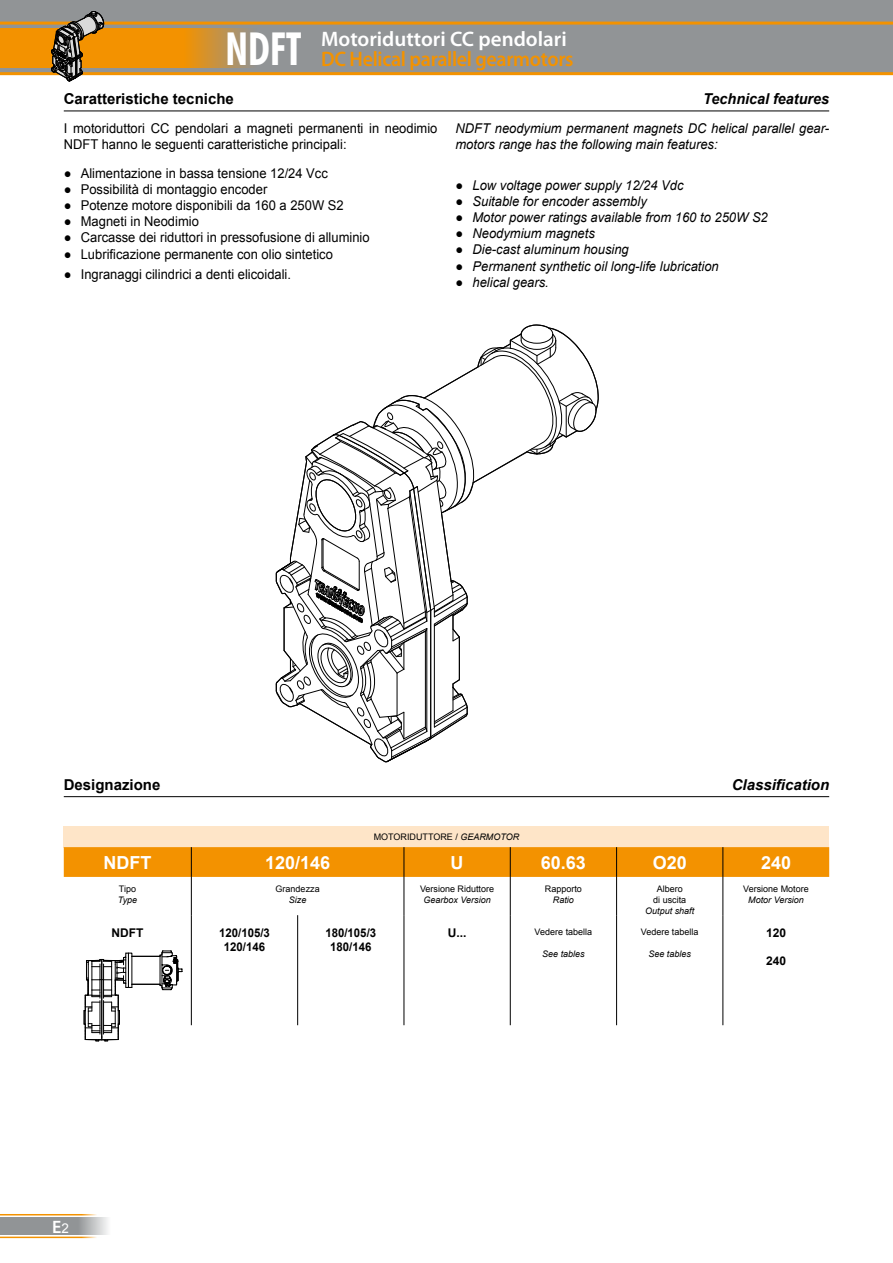
<style>
.page{position:relative;width:893px;height:1263px;background:#fff}
.page>*{position:absolute;margin:0;border:0;box-sizing:border-box;transform-origin:0 0}
.t1{font:600 21px/19.5px "Myriad Pro";letter-spacing:-.015em;color:#f39200;scale:.95 1}
.t2{font:700 18px "Arial";color:#fff}
.t3{font:600 18px "Myriad Pro";color:#fff}
.t4{font:700 15px "Arial";color:#000}
.t5{font:italic 700 15px "Arial";color:#000;scale:.96 1}
.t6{font:italic 700 15px "Arial";color:#000}
.t7{font:13.5px/16.2px "Arial";color:#000;scale:.96 1}
.t8{font:italic 13.5px/16.2px "Arial";color:#000;scale:.96 1}
.t9{font:700 12px/14.4px "Arial";color:#000;text-align:center;scale:.95 1}
.t10{font:700 12px "Arial";color:#000}
.t11{font:9px/10.8px "Arial";color:#000;text-align:center}
.t12{font:italic 9px "Arial";color:#000}
.s1{color:#fff}
.s2{font-family:"Futura BT";font-weight:700;font-stretch:condensed;font-size:45.3px;color:#fff}
.s3{font-style:normal}
.s4{font-style:italic}
.s5{font-family:"Arial";font-weight:400;font-size:13.5px}
</style>
<div class="page">
<hr style="left:0;top:1236px;width:102px;height:2px;background:#f39200">
<hr style="left:0;top:1214px;width:102px;height:1px;background:#f39200">
<svg style="left:0;top:1217px;width:108px;height:18px;background:#9ea1a3"></svg>
<div style="left:0;top:0;width:893px;height:74px;background:#919496"></div>
<hr style="left:0;top:72px;width:893px;height:3px;background:#f39200">
<hr style="left:0;top:22px;width:893px;height:3px;background:#f39200">
<svg style="left:0;top:28px;width:252px;height:40px;background:#e39217"></svg>
<svg style="left:51px;top:11px;width:53px;height:71px"></svg>
<hr style="left:64px;top:111px;width:765px;height:1px;background:#000">
<svg style="left:276px;top:325px;width:323px;height:437px"></svg>
<hr style="left:64px;top:796px;width:765px;height:1px;background:#000">
<div style="left:64px;top:826px;width:765px;height:21px;background:#fee5c8"></div>
<div style="left:64px;top:847px;width:765px;height:30px;background:#f39200"></div>
<hr style="left:191px;top:847px;width:1px;height:30px;background:#000">
<hr style="left:404px;top:847px;width:1px;height:30px;background:#000">
<hr style="left:510px;top:847px;width:1px;height:30px;background:#000">
<hr style="left:191px;top:877px;width:1px;height:38px;background:#000">
<hr style="left:404px;top:877px;width:1px;height:38px;background:#000">
<hr style="left:510px;top:877px;width:1px;height:38px;background:#000">
<hr style="left:191px;top:915px;width:1px;height:110px;background:#000">
<hr style="left:297px;top:915px;width:1px;height:110px;background:#000">
<hr style="left:404px;top:915px;width:1px;height:110px;background:#000">
<hr style="left:510px;top:915px;width:1px;height:110px;background:#000">
<hr style="left:616px;top:847px;width:1px;height:30px;background:#000">
<hr style="left:723px;top:847px;width:1px;height:30px;background:#000">
<hr style="left:616px;top:877px;width:1px;height:38px;background:#000">
<hr style="left:723px;top:877px;width:1px;height:38px;background:#000">
<hr style="left:616px;top:915px;width:1px;height:110px;background:#000">
<hr style="left:723px;top:915px;width:1px;height:110px;background:#000">
<svg style="left:84px;top:950px;width:98px;height:91px"></svg>
<h1 class="t1" style="left:226px;top:29px;width:368px;text-indent:95px"><span class="s1">Motoriduttori CC pendolari<br></span><span class="s2">NDFT</span> DC Helical parallel gearmotors</h1>
<p class="t4" style="left:64px;top:89px;width:172px">Caratteristiche tecniche</p>
<p class="t5" style="left:703px;top:89px;width:133px">Technical features</p>
<p class="t7" style="left:64px;top:120px;width:391px">I motoriduttori CC pendolari a magneti permanenti in neodimio<br>NDFT hanno le seguenti caratteristiche principali:</p>
<p class="t7" style="left:64px;top:165px;width:277px">● Alimentazione in bassa tensione 12/24 Vcc</p>
<p class="t7" style="left:64px;top:181px;width:214px">● Possibilità di montaggio encoder</p>
<p class="t7" style="left:64px;top:197px;width:293px">● Potenze motore disponibili da 160 a 250W S2</p>
<p class="t7" style="left:64px;top:213px;width:142px">● Magneti in Neodimio</p>
<p class="t7" style="left:64px;top:230px;width:320px">● Carcasse dei riduttori in pressofusione di alluminio</p>
<p class="t7" style="left:64px;top:246px;width:282px">● Lubrificazione permanente con olio sintetico</p>
<p class="t7" style="left:64px;top:266px;width:238px">● Ingranaggi cilindrici a denti elicoidali.</p>
<p class="t8" style="left:455px;top:120px;width:391px">NDFT neodymium permanent magnets DC helical parallel gear&shy;motors range has the following main features:</p>
<p class="t8" style="left:455px;top:177px;width:239px"><span class="s3">●</span> Low voltage power supply 12/24 Vdc</p>
<p class="t8" style="left:455px;top:193px;width:201px"><span class="s3">●</span> Suitable for encoder assembly</p>
<p class="t8" style="left:455px;top:209px;width:327px"><span class="s3">●</span> Motor power ratings available from 160 to 250W S2</p>
<p class="t8" style="left:455px;top:225px;width:147px"><span class="s3">●</span> Neodymium magnets</p>
<p class="t8" style="left:455px;top:242px;width:182px"><span class="s3">●</span> Die-cast aluminum housing</p>
<p class="t8" style="left:455px;top:258px;width:276px"><span class="s3">●</span> Permanent synthetic oil long-life lubrication</p>
<p class="t8" style="left:455px;top:274px;width:99px"><span class="s3">●</span> helical gears.</p>
<p class="t4" style="left:64px;top:775px;width:98px">Designazione</p>
<p class="t6" style="left:732px;top:775px;width:99px">Classification</p>
<p class="t11" style="left:374px;top:831px;width:147px">MOTORIDUTTORE / <span class="s4">GEARMOTOR</span></p>
<h2 class="t2" style="left:104px;top:850px;width:49px">NDFT</h2>
<h2 class="t2" style="left:265px;top:850px;width:67px">120/146</h2>
<h2 class="t2" style="left:451px;top:850px;width:14px">U</h2>
<h2 class="t2" style="left:541px;top:850px;width:47px">60.63</h2>
<h2 class="t2" style="left:653px;top:850px;width:36px">O20</h2>
<h2 class="t2" style="left:761px;top:850px;width:32px">240</h2>
<p class="t11" style="left:119px;top:883px;width:19px">Tipo</p>
<p class="t12" style="left:118px;top:894px;width:21px">Type</p>
<p class="t11" style="left:276px;top:883px;width:46px">Grandezza</p>
<p class="t12" style="left:289px;top:894px;width:19px">Size</p>
<p class="t11" style="left:420px;top:883px;width:76px">Versione Riduttore</p>
<p class="t12" style="left:423px;top:894px;width:69px">Gearbox Version</p>
<p class="t11" style="left:545px;top:883px;width:39px">Rapporto</p>
<p class="t12" style="left:553px;top:894px;width:23px">Ratio</p>
<p class="t11" style="left:653px;top:883px;width:35px">Albero di uscita</p>
<p class="t12" style="left:645px;top:904px;width:51px">Output shaft</p>
<p class="t11" style="left:743px;top:883px;width:67px">Versione Motore</p>
<p class="t12" style="left:748px;top:894px;width:57px">Motor Version</p>
<p class="t10" style="left:112px;top:924px;width:33px">NDFT</p>
<p class="t9" style="left:219px;top:926px;width:55px">120/105/3<br>120/146</p>
<p class="t9" style="left:325px;top:926px;width:55px">180/105/3<br>180/146</p>
<p class="t10" style="left:448px;top:924px;width:20px">U...</p>
<p class="t11" style="left:535px;top:926px;width:59px">Vedere tabella</p>
<p class="t12" style="left:542px;top:948px;width:44px">See tables</p>
<p class="t11" style="left:641px;top:926px;width:59px">Vedere tabella</p>
<p class="t12" style="left:648px;top:948px;width:44px">See tables</p>
<p class="t10" style="left:766px;top:924px;width:22px">120</p>
<p class="t10" style="left:766px;top:953px;width:22px">240</p>
<h2 class="t3" style="left:52px;top:1215px;width:18px">E<span class="s5">2</span></h2>
</div>
